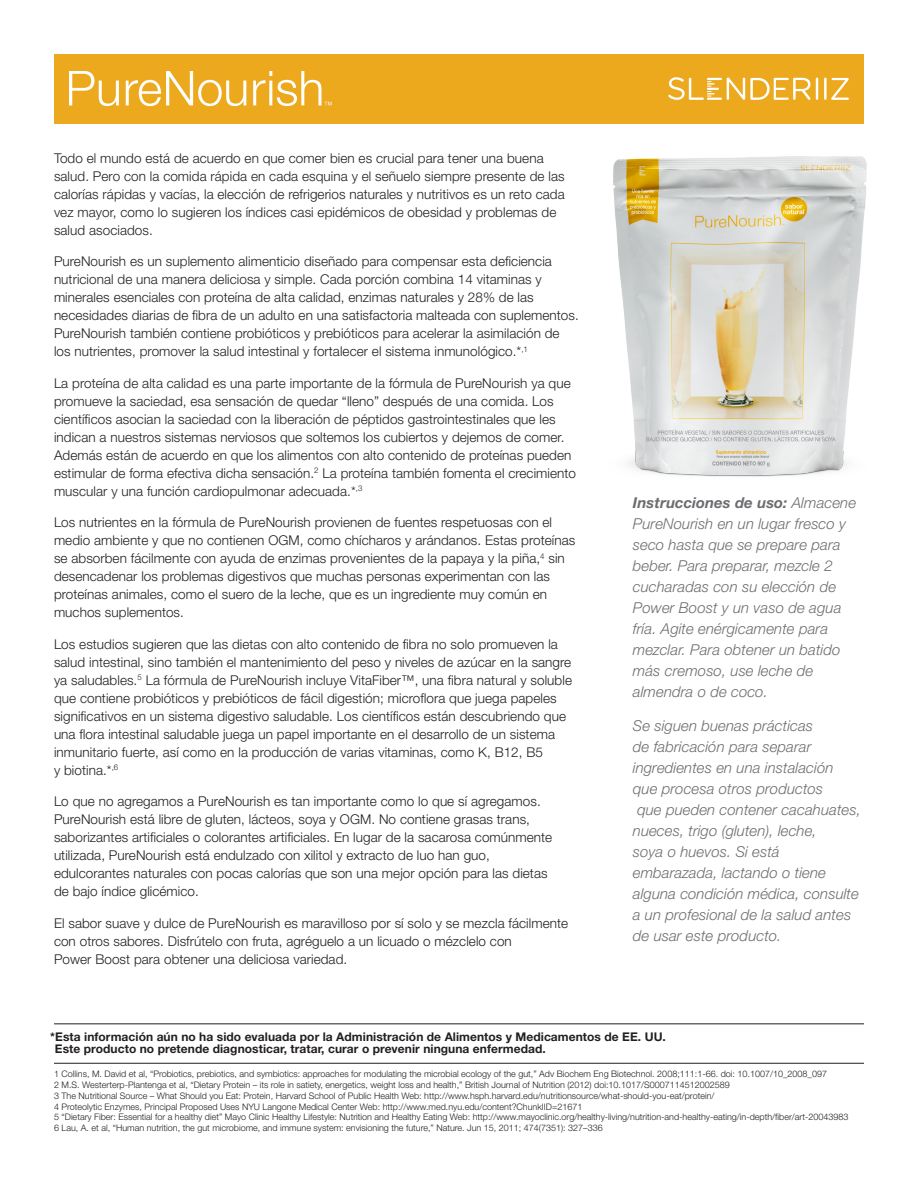
<style>
.page{position:relative;width:918px;height:1188px;background:#fff}
.page>*{position:absolute;margin:0;border:0;box-sizing:border-box;transform-origin:0 0}
.Body{font:italic 300 15px/21px "Helvetica Neue LT Std";letter-spacing:.005em;color:#6c6d70}
.Body-2{font:300 13.5px/18px "Helvetica Neue LT Std";letter-spacing:.005em;color:#231f20}
.Body-3{font:700 12px/12px "Helvetica Neue LT Std";letter-spacing:.005em;color:#231f20}
.t1{font:300 9px "Helvetica Neue LT Std";color:#231f20}
.s1{font-weight:700}
</style>
<div class="page">
<img style="left:613px;top:156px;width:254px;height:321px">
<div style="left:54px;top:54px;width:810px;height:69px;background:#eda91e"></div>
<svg style="left:69px;top:71px;width:50px;height:35px"></svg>
<svg style="left:126px;top:71px;width:120px;height:35px"></svg>
<svg style="left:253px;top:71px;width:79px;height:35px"></svg>
<hr style="left:54px;top:1063px;width:810px;height:1px;background:#231f20">
<hr style="left:54px;top:1023px;width:810px;height:1px;background:#231f20">
<hr style="left:816px;top:78px;width:2px;height:22px;background:#fff">
<hr style="left:824px;top:78px;width:3px;height:22px;background:#fff">
<svg style="left:831px;top:78px;width:18px;height:22px"></svg>
<svg style="left:668px;top:77px;width:142px;height:23px"></svg>
<p class="Body-2" style="left:54px;top:149px;width:512px">Todo el mundo está de acuerdo en que comer bien es crucial para tener una buena salud. Pero con la comida rápida en cada esquina y el señuelo siempre presente de las calorías rápidas y vacías, la elección de refrigerios naturales y nutritivos es un reto cada vez mayor, como lo sugieren los índices casi epidémicos de obesidad y problemas de salud asociados.</p>
<p class="Body-2" style="left:54px;top:252px;width:526px">PureNourish es un suplemento alimenticio diseñado para compensar esta deficiencia nutricional de una manera deliciosa y simple. Cada porción combina 14 vitaminas y minerales esenciales con proteína de alta calidad, enzimas naturales y 28% de las necesidades diarias de fibra de un adulto en una satisfactoria malteada con suplementos.<br>PureNourish también contiene probióticos y prebióticos para acelerar la asimilación de los nutrientes, promover la salud intestinal y fortalecer el sistema inmunológico.*<sup>,1</sup></p>
<p class="Body-2" style="left:54px;top:374px;width:524px">La proteína de alta calidad es una parte importante de la fórmula de PureNourish ya que promueve la saciedad, esa sensación de quedar “lleno” después de una comida. Los científicos asocian la saciedad con la liberación de péptidos gastrointestinales que les indican a nuestros sistemas nerviosos que soltemos los cubiertos y dejemos de comer.<br>Además están de acuerdo en que los alimentos con alto contenido de proteínas pueden estimular de forma efectiva dicha sensación.<sup>2</sup> La proteína también fomenta el crecimiento muscular y una función cardiopulmonar adecuada.*<sup>,3</sup></p>
<p class="Body-2" style="left:54px;top:513px;width:523px">Los nutrientes en la fórmula de PureNourish provienen de fuentes respetuosas con el medio ambiente y que no contienen OGM, como chícharos y arándanos. Estas proteínas se absorben fácilmente con ayuda de enzimas provenientes de la papaya y la piña,<sup>4</sup> sin desencadenar los problemas digestivos que muchas personas experimentan con las proteínas animales, como el suero de la leche, que es un ingrediente muy común en muchos suplementos.</p>
<p class="Body-2" style="left:54px;top:635px;width:520px">Los estudios sugieren que las dietas con alto contenido de fibra no solo promueven la salud intestinal, sino también el mantenimiento del peso y niveles de azúcar en la sangre ya saludables.<sup>5</sup> La fórmula de PureNourish incluye VitaFiber™, una fibra natural y soluble que contiene probióticos y prebióticos de fácil digestión; microflora que juega papeles significativos en un sistema digestivo saludable. Los científicos están descubriendo que una flora intestinal saludable juega un papel importante en el desarrollo de un sistema inmunitario fuerte, así como en la producción de varias vitaminas, como K, B12, B5<br>y biotina.*<sup>,6</sup></p>
<p class="Body-2" style="left:54px;top:792px;width:500px">Lo que no agregamos a PureNourish es tan importante como lo que sí agregamos.<br>PureNourish está libre de gluten, lácteos, soya y OGM. No contiene grasas trans, saborizantes artificiales o colorantes artificiales. En lugar de la sacarosa comúnmente utilizada, PureNourish está endulzado con xilitol y extracto de luo han guo, edulcorantes naturales con pocas calorías que son una mejor opción para las dietas de bajo índice glicémico.</p>
<p class="Body-2" style="left:54px;top:914px;width:516px">El sabor suave y dulce de PureNourish es maravilloso por sí solo y se mezcla fácilmente con otros sabores. Disfrútelo con fruta, agréguelo a un licuado o mézclelo con<br>Power Boost para obtener una deliciosa variedad.</p>
<p class="Body" style="left:633px;top:492px;width:225px"><span class="s1">Instrucciones de uso:</span> Almacene<br>PureNourish en un lugar fresco y seco hasta que se prepare para beber. Para preparar, mezcle 2 cucharadas con su elección de<br>Power Boost y un vaso de agua fría. Agite enérgicamente para mezclar. Para obtener un batido más cremoso, use leche de almendra o de coco.</p>
<p class="Body" style="left:633px;top:715px;width:229px">Se siguen buenas prácticas<br>de fabricación para separar ingredientes en una instalación que procesa otros productos<br>que pueden contener cacahuates, nueces, trigo (gluten), leche,<br>soya o huevos. Si está embarazada, lactando o tiene alguna condición médica, consulte a un profesional de la salud antes de usar este producto.</p>
<p class="Body-3" style="left:55px;top:1031px;width:613px;text-indent:-5px">*Esta información aún no ha sido evaluada por la Administración de Alimentos y Medicamentos de EE. UU.<br>Este producto no pretende diagnosticar, tratar, curar o prevenir ninguna enfermedad.</p>
<p class="t1" style="left:54px;top:1069px;width:775px">1 Collins, M. David et al, “Probiotics, prebiotics, and symbiotics: approaches for modulating the microbial ecology of the gut,” Adv Biochem Eng Biotechnol. 2008;111:1-66. doi: 10.1007/10_2008_097</p>
<p class="t1" style="left:54px;top:1079px;width:677px">2 M.S. Westerterp-Plantenga et al, “Dietary Protein – its role in satiety, energetics, weight loss and health,” British Journal of Nutrition (2012) doi:10.1017/S0007114512002589</p>
<p class="t1" style="left:54px;top:1090px;width:662px">3 The Nutritional Source – What Should you Eat: Protein, Harvard School of Public Health Web: http://www.hsph.harvard.edu/nutritionsource/what-should-you-eat/protein/</p>
<p class="t1" style="left:54px;top:1101px;width:530px">4 Proteolytic Enzymes, Principal Proposed Uses NYU Langone Medical Center Web: http://www.med.nyu.edu/content?ChunkIID=21671</p>
<p class="t1" style="left:54px;top:1112px;width:796px">5 “Dietary Fiber: Essential for a healthy diet” Mayo Clinic Healthy Lifestyle: Nutrition and Healthy Eating Web: http://www.mayoclinic.org/healthy-living/nutrition-and-healthy-eating/in-depth/fiber/art-20043983</p>
<p class="t1" style="left:54px;top:1123px;width:550px">6 Lau, A. et al, “Human nutrition, the gut microbiome, and immune system: envisioning the future,” Nature. Jun 15, 2011; 474(7351): 327–336</p>
</div>
